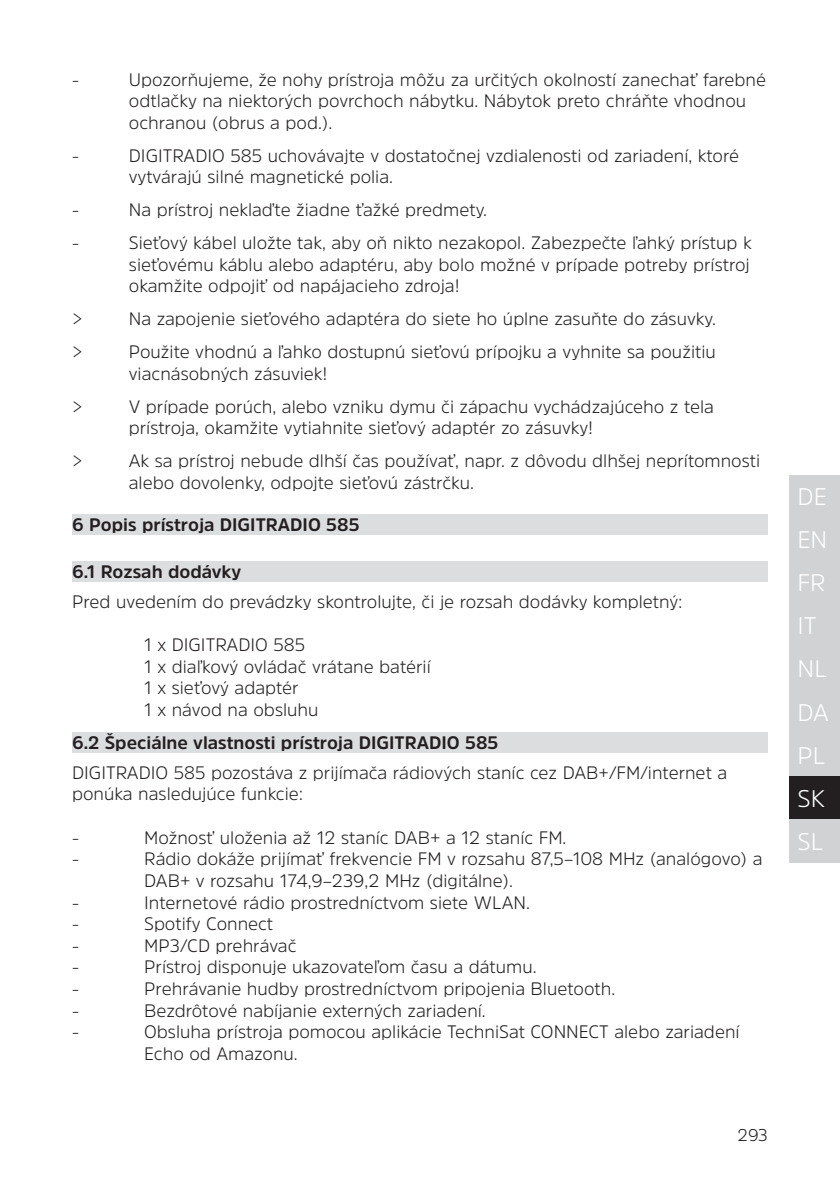
<style>
.page{position:relative;width:840px;height:1191px;background:#fff}
.page>*{position:absolute;margin:0;border:0;box-sizing:border-box;transform-origin:0 0}
.t1{font:300 24px/43px "Amsi Pro";color:#fff}
.Einzug{font:300 18px/21.6px "Amsi Pro";color:#231f20}
.t2{font:700 18px "Amsi Pro";color:#231f20}
.t3{font:300 17px "Amsi Pro";color:#231f20}
</style>
<div class="page">
<div style="left:788px;top:518px;width:51px;height:43px;background:#d1d2d4"></div>
<div style="left:788px;top:561px;width:51px;height:43px;background:#d1d2d4"></div>
<div style="left:788px;top:604px;width:51px;height:43px;background:#d1d2d4"></div>
<div style="left:788px;top:647px;width:51px;height:43px;background:#d1d2d4"></div>
<div style="left:788px;top:690px;width:51px;height:43px;background:#d1d2d4"></div>
<div style="left:788px;top:733px;width:51px;height:43px;background:#d1d2d4"></div>
<div style="left:788px;top:776px;width:51px;height:43px;background:#231f20"></div>
<div style="left:788px;top:819px;width:51px;height:43px;background:#d1d2d4"></div>
<div style="left:788px;top:475px;width:51px;height:43px;background:#d1d2d4"></div>
<div style="left:72px;top:514px;width:695px;height:21px;background:#dcdddf"></div>
<div style="left:72px;top:561px;width:695px;height:21px;background:#dcdddf"></div>
<div style="left:72px;top:732px;width:695px;height:21px;background:#dcdddf"></div>
<p class="Einzug" style="left:72px;top:68px;width:9px">-</p>
<p class="Einzug" style="left:129px;top:68px;width:638px">Upozorňujeme, že nohy prístroja môžu za určitých okolností zanechať farebné odtlačky na niektorých povrchoch nábytku. Nábytok preto chráňte vhodnou ochranou (obrus a pod.).</p>
<p class="Einzug" style="left:72px;top:144px;width:9px">-</p>
<p class="Einzug" style="left:129px;top:144px;width:611px">DIGITRADIO 585 uchovávajte v dostatočnej vzdialenosti od zariadení, ktoré vytvárajú silné magnetické polia.</p>
<p class="Einzug" style="left:72px;top:199px;width:9px">-</p>
<p class="Einzug" style="left:129px;top:199px;width:359px">Na prístroj neklaďte žiadne ťažké predmety.</p>
<p class="Einzug" style="left:72px;top:231px;width:9px">-</p>
<p class="Einzug" style="left:129px;top:231px;width:624px;text-align:justify">Sieťový kábel uložte tak, aby oň nikto nezakopol. Zabezpečte ľahký prístup k sieťovému káblu alebo adaptéru, aby bolo možné v prípade potreby prístroj okamžite odpojiť od napájacieho zdroja!</p>
<p class="Einzug" style="left:72px;top:308px;width:12px">&gt;</p>
<p class="Einzug" style="left:129px;top:308px;width:588px">Na zapojenie sieťového adaptéra do siete ho úplne zasuňte do zásuvky.</p>
<p class="Einzug" style="left:72px;top:341px;width:12px">&gt;</p>
<p class="Einzug" style="left:129px;top:341px;width:588px">Použite vhodnú a ľahko dostupnú sieťovú prípojku a vyhnite sa použitiu viacnásobných zásuviek!</p>
<p class="Einzug" style="left:72px;top:395px;width:12px">&gt;</p>
<p class="Einzug" style="left:129px;top:395px;width:586px">V prípade porúch, alebo vzniku dymu či zápachu vychádzajúceho z tela prístroja, okamžite vytiahnite sieťový adaptér zo zásuvky!</p>
<p class="Einzug" style="left:72px;top:450px;width:12px">&gt;</p>
<p class="Einzug" style="left:129px;top:450px;width:632px">Ak sa prístroj nebude dlhší čas používať, napr. z dôvodu dlhšej neprítomnosti alebo dovolenky, odpojte sieťovú zástrčku.</p>
<p class="t2" style="left:72px;top:512px;width:289px">6 Popis prístroja DIGITRADIO 585</p>
<p class="t2" style="left:72px;top:559px;width:171px">6.1 Rozsah dodávky</p>
<p class="Einzug" style="left:72px;top:590px;width:611px">Pred uvedením do prevádzky skontrolujte, či je rozsah dodávky kompletný:</p>
<p class="Einzug" style="left:144px;top:633px;width:162px">1 x DIGITRADIO 585</p>
<p class="Einzug" style="left:144px;top:655px;width:288px">1 x diaľkový ovládač vrátane batérií</p>
<p class="Einzug" style="left:144px;top:676px;width:156px">1 x sieťový adaptér</p>
<p class="Einzug" style="left:144px;top:698px;width:176px">1 x návod na obsluhu</p>
<p class="t2" style="left:72px;top:730px;width:427px">6.2 Špeciálne vlastnosti prístroja DIGITRADIO 585</p>
<p class="Einzug" style="left:72px;top:761px;width:656px">DIGITRADIO 585 pozostáva z prijímača rádiových staníc cez DAB+/FM/internet a ponúka nasledujúce funkcie:</p>
<p class="Einzug" style="left:72px;top:826px;width:9px">-</p>
<p class="Einzug" style="left:144px;top:826px;width:423px">Možnosť uloženia až 12 staníc DAB+ a 12 staníc FM.</p>
<p class="Einzug" style="left:72px;top:847px;width:9px">-</p>
<p class="Einzug" style="left:144px;top:847px;width:619px">Rádio dokáže prijímať frekvencie FM v rozsahu 87,5–108 MHz (analógovo) a<br>DAB+ v rozsahu 174,9–239,2 MHz (digitálne).</p>
<p class="Einzug" style="left:72px;top:891px;width:9px">-</p>
<p class="Einzug" style="left:144px;top:891px;width:387px">Internetové rádio prostredníctvom siete WLAN.</p>
<p class="Einzug" style="left:72px;top:912px;width:9px">-</p>
<p class="Einzug" style="left:144px;top:912px;width:130px">Spotify Connect</p>
<p class="Einzug" style="left:72px;top:934px;width:9px">-</p>
<p class="Einzug" style="left:144px;top:934px;width:154px">MP3/CD prehrávač</p>
<p class="Einzug" style="left:72px;top:955px;width:9px">-</p>
<p class="Einzug" style="left:144px;top:955px;width:393px">Prístroj disponuje ukazovateľom času a dátumu.</p>
<p class="Einzug" style="left:72px;top:977px;width:9px">-</p>
<p class="Einzug" style="left:144px;top:977px;width:472px">Prehrávanie hudby prostredníctvom pripojenia Bluetooth.</p>
<p class="Einzug" style="left:72px;top:999px;width:9px">-</p>
<p class="Einzug" style="left:144px;top:999px;width:343px">Bezdrôtové nabíjanie externých zariadení.</p>
<p class="Einzug" style="left:72px;top:1020px;width:9px">-</p>
<p class="Einzug" style="left:144px;top:1020px;width:596px">Obsluha prístroja pomocou aplikácie TechniSat CONNECT alebo zariadení<br>Echo od Amazonu.</p>
<p class="t3" style="left:737px;top:1123px;width:32px">293</p>
<h1 class="t1" style="left:797px;top:474px;width:33px">DE<br>EN<br>FR<br>IT<br>NL<br>DA<br>PL<br>SK<br>SL</h1>
</div>
